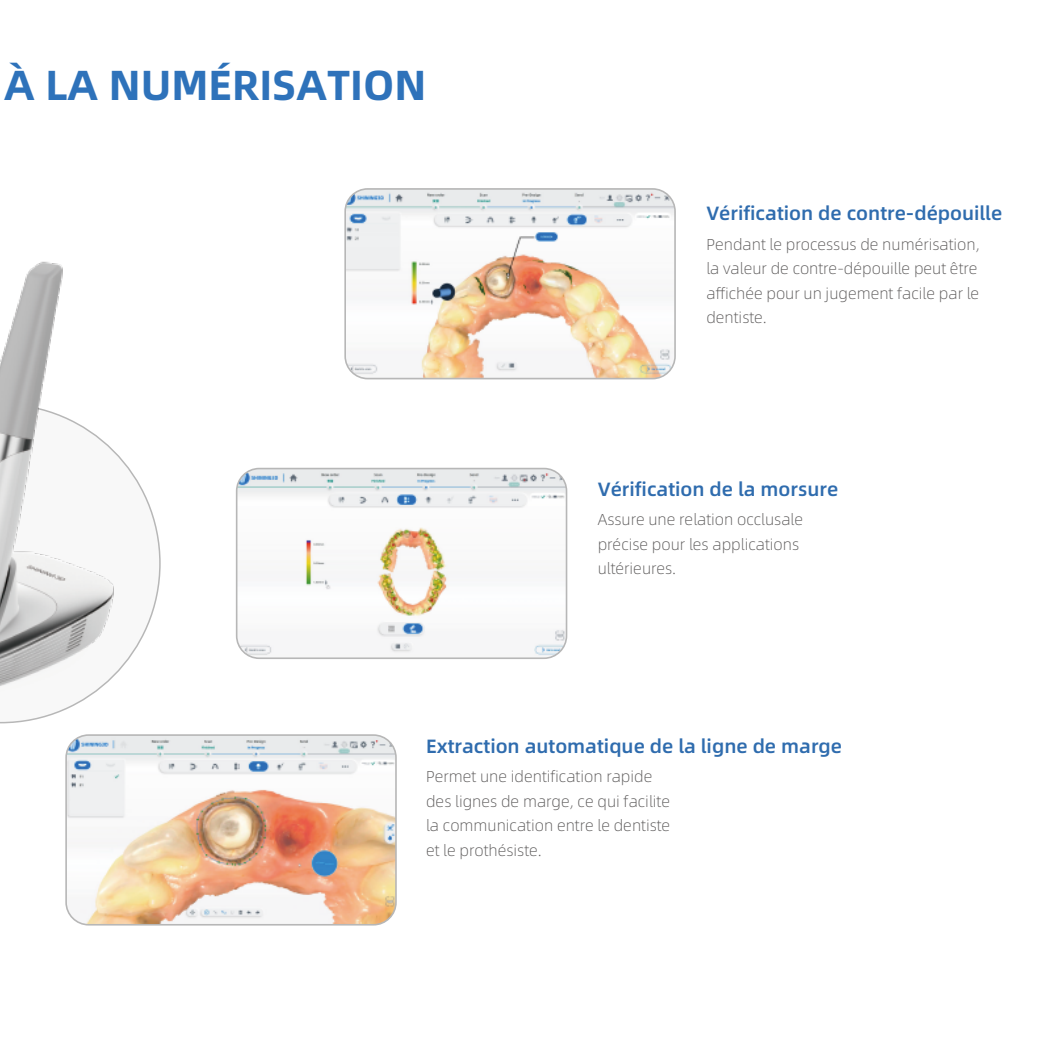
<style>
.page{position:relative;width:1042px;height:1042px;background:#fff}
.page>*{position:absolute;margin:0;border:0;box-sizing:border-box;transform-origin:0 0}
.t1{font:42px "Alibaba Pu Hui Ti B";color:#2e72ba}
.t2{font:19.25px "Alibaba Pu Hui Ti M";color:#2f6cae}
.t3{font:15.75px/24.5px "Alibaba Pu Hui Ti L";color:#595757}
</style>
<div class="page">
<img style="left:347px;top:191px;width:326px;height:185px">
<div style="left:344px;top:188px;width:332px;height:191px;border:2px solid #b7b7b7;border-radius:23px"></div>
<img style="left:0;top:261px;width:161px;height:463px">
<img style="left:68px;top:737px;width:326px;height:188px">
<div style="left:65px;top:734px;width:332px;height:191px;border:2px solid #b7b7b7;border-radius:23px"></div>
<img style="left:239px;top:468px;width:327px;height:188px">
<div style="left:236px;top:468px;width:331px;height:191px;border:2px solid #b7b7b7;border-radius:23px"></div>
<h1 class="t1" style="left:4px;top:52px;width:423px">À LA NUMÉRISATION</h1>
<p class="t2" style="left:706px;top:199px;width:297px">Vérification de contre-dépouille</p>
<p class="t3" style="left:706px;top:231px;width:275px">Pendant le processus de numérisation, la valeur de contre-dépouille peut être affichée pour un jugement facile par le dentiste.</p>
<p class="t2" style="left:598px;top:474px;width:242px">Vérification de la morsure</p>
<p class="t3" style="left:598px;top:506px;width:207px">Assure une relation occlusale précise pour les applications ultérieures.</p>
<p class="t2" style="left:426px;top:731px;width:417px">Extraction automatique de la ligne de marge</p>
<p class="t3" style="left:426px;top:763px;width:246px">Permet une identification rapide des lignes de marge, ce qui facilite la communication entre le dentiste et le prothésiste.</p>
</div>
